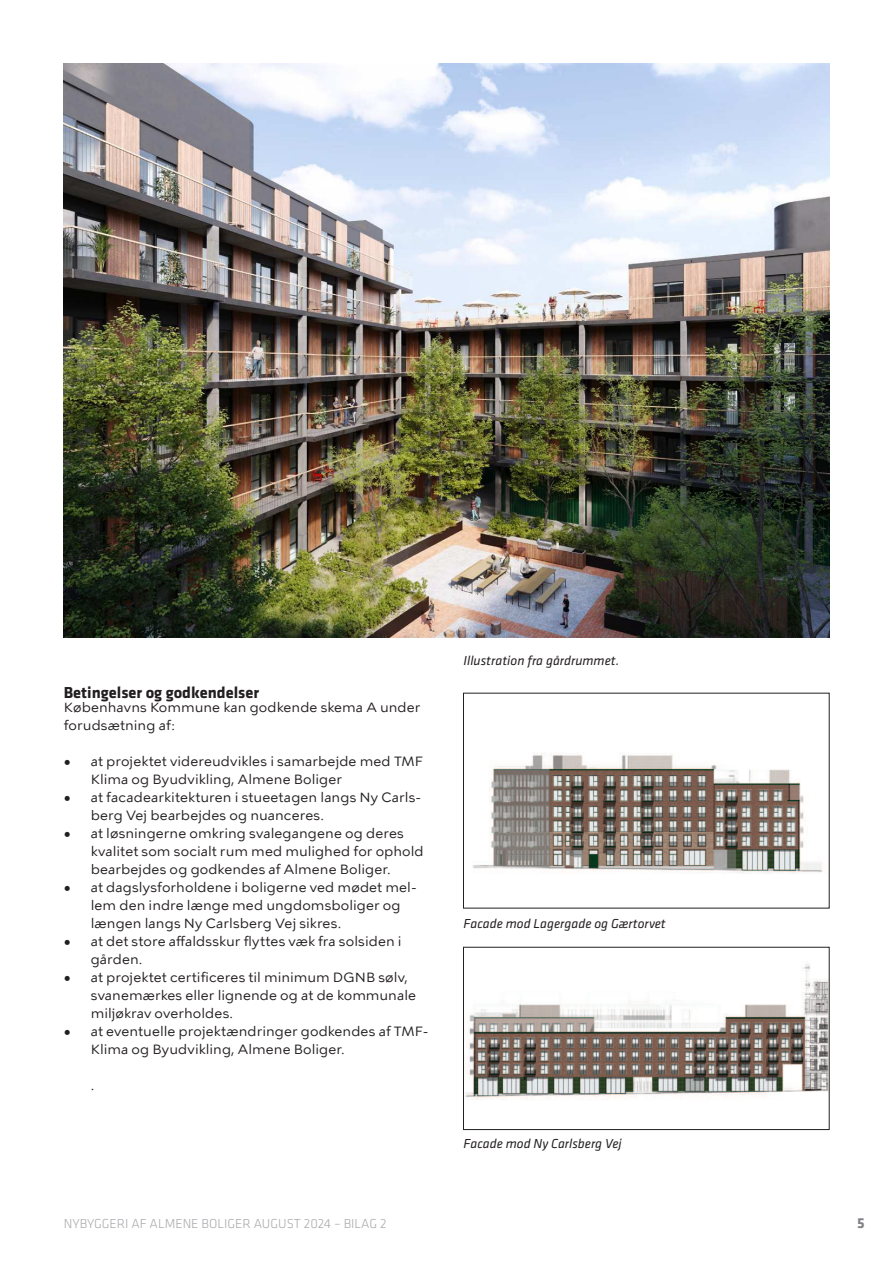
<style>
.page{position:relative;width:893px;height:1263px;background:#fff}
.page>*{position:absolute;margin:0;border:0;box-sizing:border-box;transform-origin:0 0}
.t1{font:700 16.5px "Klavika Basic";color:#231f20}
.t2{font:700 15px "Klavika Basic";color:#808285}
.t3{font:13.5px/18px "KBH Tekst";letter-spacing:.005em;color:#231f20}
.t4{font:italic 13.5px "Klavika Basic";color:#231f20}
.t5{font:300 13.5px "Klavika Basic";color:#a8a9ad}
</style>
<div class="page">
<img style="left:64px;top:64px;width:765px;height:574px">
<img style="left:472px;top:752px;width:351px;height:122px">
<img style="left:465px;top:964px;width:362px;height:136px">
<div style="left:463px;top:947px;width:366px;height:183px;border:1px solid #231f20"></div>
<p class="t1" style="left:64px;top:685px;width:197px">Betingelser og godkendelser</p>
<p class="t3" style="left:64px;top:699px;width:358px">Københavns Kommune kan godkende skema A under forudsætning af:</p>
<p class="t3" style="left:91px;top:753px;width:334px;text-indent:-27px">• at projektet videreudvikles i samarbejde med TMF<br>Klima og Byudvikling, Almene Boliger</p>
<p class="t3" style="left:91px;top:789px;width:332px;text-indent:-27px">• at facadearkitekturen i stueetagen langs Ny Carls&shy;berg Vej bearbejdes og nuanceres.</p>
<p class="t3" style="left:91px;top:825px;width:334px;text-indent:-27px">• at løsningerne omkring svalegangene og deres kvalitet som socialt rum med mulighed for ophold bearbejdes og godkendes af Almene Boliger.</p>
<p class="t3" style="left:91px;top:879px;width:327px;text-indent:-27px">• at dagslysforholdene i boligerne ved mødet mel&shy;lem den indre længe med ungdomsboliger og længen langs Ny Carlsberg Vej sikres.</p>
<p class="t3" style="left:91px;top:933px;width:312px;text-indent:-27px">• at det store affaldsskur flyttes væk fra solsiden i gården.</p>
<p class="t3" style="left:91px;top:969px;width:327px;text-indent:-27px">• at projektet certificeres til minimum DGNB sølv, svanemærkes eller lignende og at de kommunale miljøkrav overholdes.</p>
<p class="t3" style="left:91px;top:1023px;width:339px;text-indent:-27px">• at eventuelle projektændringer godkendes af TMF-<br>Klima og Byudvikling, Almene Boliger.</p>
<p class="t3" style="left:91px;top:1077px;width:5px">.</p>
<p class="t4" style="left:463px;top:655px;width:157px">Illustration fra gårdrummet.</p>
<p class="t4" style="left:463px;top:918px;width:204px">Facade mod Lagergade og Gærtorvet</p>
<p class="t4" style="left:463px;top:1138px;width:160px">Facade mod Ny Carlsberg Vej</p>
<p class="t5" style="left:64px;top:1215px;width:324px">NYBYGGERI AF ALMENE BOLIGER AUGUST 2024 – BILAG 2</p>
<p class="t2" style="left:857px;top:1216px;width:9px">5</p>
</div>
